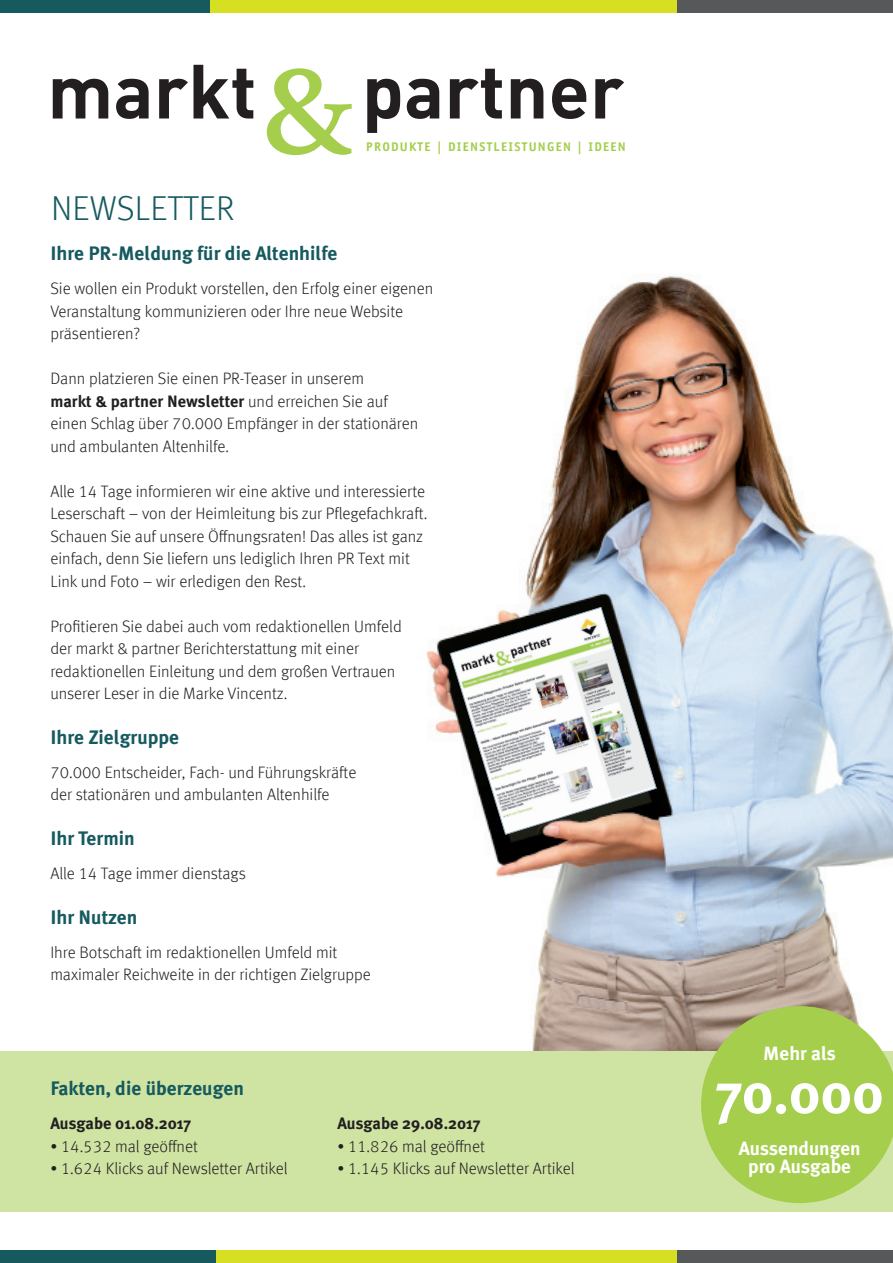
<style>
.page{position:relative;width:893px;height:1263px;background:#fff}
.page>*{position:absolute;margin:0;border:0;box-sizing:border-box;transform-origin:0 0}
.t1{font:700 57.75px "Meta Plus";color:#fff}
.t2{font:300 34.5px "Meta Offc";letter-spacing:.01em;color:#165a5f}
.t3{font:700 19.5px "Meta Plus";color:#165a5f}
.t4{font:700 19.2px/18.3px "Meta Plus";color:#fff;text-align:center}
.t5{font:300 16.5px/22.5px "Meta Offc";color:#231f20}
.t6{font:700 16.5px "Meta Plus";color:#231f20}
.t7{font:700 12.6px "Officina Sans";letter-spacing:.1em;color:#a4ce4c}
.s1{font-family:"Meta Offc";font-weight:300}
</style>
<div class="page">
<img style="left:417px;top:276px;width:476px;height:776px">
<img style="left:450px;top:607px;width:207px;height:228px">
<div style="left:196px;top:0;width:481px;height:13px;background:#d6df21"></div>
<div style="left:677px;top:0;width:216px;height:13px;background:#57585a"></div>
<div style="left:0;top:0;width:210px;height:13px;background:#165a5f"></div>
<div style="left:196px;top:1250px;width:481px;height:13px;background:#d6df21"></div>
<div style="left:677px;top:1250px;width:216px;height:13px;background:#57585a"></div>
<div style="left:0;top:1250px;width:215px;height:13px;background:#165a5f"></div>
<div style="left:0;top:1052px;width:893px;height:160px;background:#cfe3a3"></div>
<svg style="left:701px;top:1006px;width:192px;height:197px;background:#acce5f"></svg>
<svg style="left:53px;top:65px;width:571px;height:90px"></svg>
<p class="t7" style="left:366px;top:139px;width:261px">PRODUKTE | DIENSTLEISTUNGEN | IDEEN</p>
<h2 class="t2" style="left:51px;top:188px;width:185px">Newsletter</h2>
<p class="t3" style="left:50px;top:242px;width:289px">Ihre PR-Meldung für die Altenhilfe</p>
<p class="t5" style="left:50px;top:278px;width:384px">Sie wollen ein Produkt vorstellen, den Erfolg einer eigenen<br>Veranstaltung kommunizieren oder Ihre neue Website präsentieren?</p>
<p class="t5" style="left:50px;top:368px;width:315px">Dann platzieren Sie einen PR-Teaser in unserem</p>
<p class="t6" style="left:50px;top:391px;width:339px">markt &amp; partner Newsletter <span class="s1">und erreichen Sie auf</span></p>
<p class="t5" style="left:50px;top:413px;width:369px">einen Schlag über 70.000 Empfänger in der stationären und ambulanten Altenhilfe.</p>
<p class="t5" style="left:50px;top:480px;width:379px">Alle 14 Tage informieren wir eine aktive und interessierte Leserschaft – von der Heimleitung bis zur Pflegefachkraft.<br>Schauen Sie auf unsere Öffnungsraten! Das alles ist ganz einfach, denn Sie liefern uns lediglich Ihren PR Text mit Link und Foto – wir erledigen den Rest.</p>
<p class="t5" style="left:50px;top:615px;width:353px">Profitieren Sie dabei auch vom redaktionellen Umfeld der markt &amp; partner Berichterstattung mit einer redaktionellen Einleitung und dem großen Vertrauen unserer Leser in die Marke Vincentz.</p>
<p class="t3" style="left:50px;top:726px;width:130px">Ihre Zielgruppe</p>
<p class="t5" style="left:50px;top:761px;width:307px">70.000 Entscheider, Fach- und Führungskräfte der stationären und ambulanten Altenhilfe</p>
<p class="t3" style="left:50px;top:827px;width:86px">Ihr Termin</p>
<p class="t5" style="left:50px;top:863px;width:197px">Alle 14 Tage immer dienstags</p>
<p class="t3" style="left:50px;top:906px;width:89px">Ihr Nutzen</p>
<p class="t5" style="left:50px;top:941px;width:322px">Ihre Botschaft im redaktionellen Umfeld mit maximaler Reichweite in der richtigen Zielgruppe</p>
<p class="t3" style="left:50px;top:1077px;width:195px">Fakten, die überzeugen</p>
<p class="t6" style="left:50px;top:1114px;width:142px">Ausgabe 01.08.2017</p>
<p class="t5" style="left:50px;top:1135px;width:149px">• 14.532 mal geöffnet</p>
<p class="t5" style="left:50px;top:1157px;width:239px">• 1.624 Klicks auf Newsletter Artikel</p>
<p class="t6" style="left:337px;top:1114px;width:145px">Ausgabe 29.08.2017</p>
<p class="t5" style="left:337px;top:1135px;width:149px">• 11.826 mal geöffnet</p>
<p class="t5" style="left:337px;top:1157px;width:239px">• 1.145 Klicks auf Newsletter Artikel</p>
<p class="t4" style="left:763px;top:1044px;width:74px">Mehr als</p>
<h1 class="t1" style="left:716px;top:1060px;width:169px">70.000</h1>
<p class="t4" style="left:739px;top:1139px;width:123px">Aussendungen pro Ausgabe</p>
</div>
